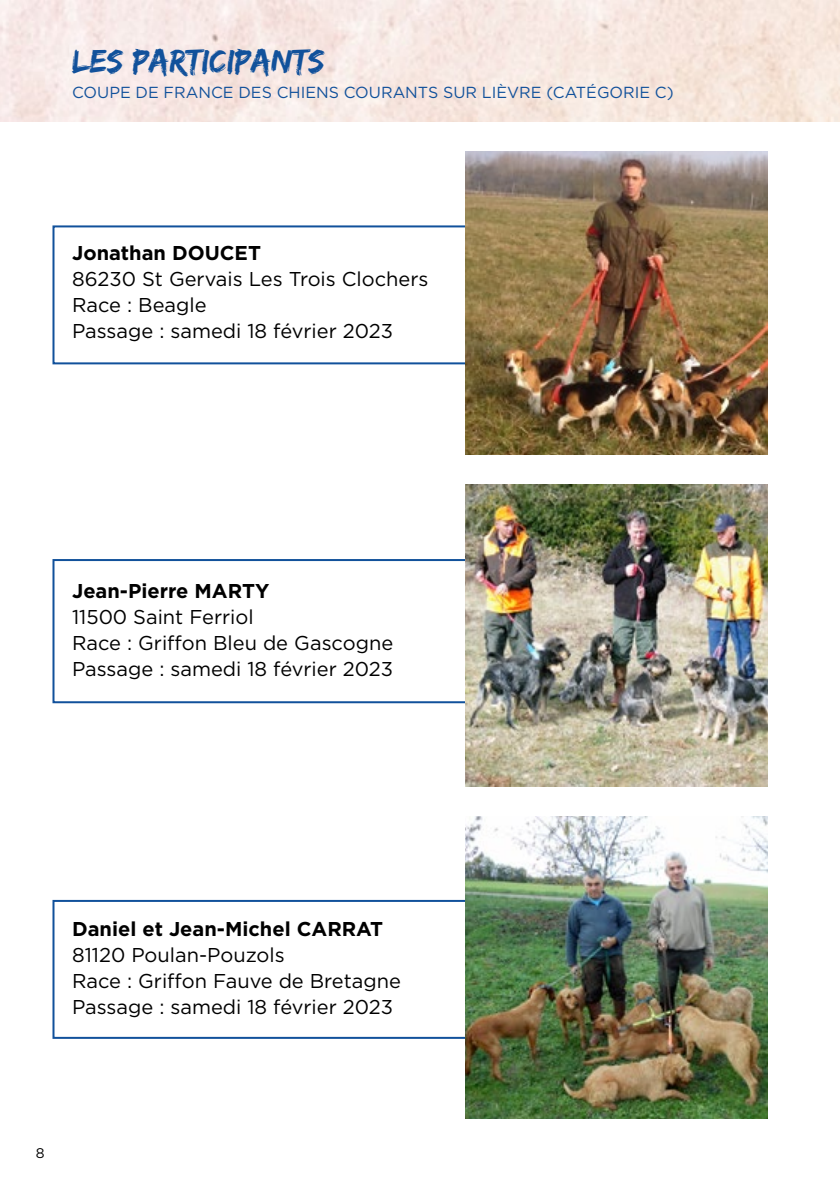
<style>
.page{position:relative;width:840px;height:1191px;background:#fff}
.page>*{position:absolute;margin:0;border:0;box-sizing:border-box;transform-origin:0 0}
.t1{font:34px "Edo SZ";color:#11519b}
.t2{font:20px/26px "Gotham";color:#000}
.t3{font:700 20px "Gotham";color:#000}
.t4{font:16px "Gotham";color:#11519b}
.t5{font:14px "Gotham";color:#000}
</style>
<div class="page">
<div style="left:52px;top:225px;width:514px;height:139px;border:2px solid #11519b"></div>
<div style="left:52px;top:559px;width:514px;height:144px;border:2px solid #11519b"></div>
<div style="left:52px;top:900px;width:514px;height:138px;border:2px solid #11519b"></div>
<img style="left:465px;top:152px;width:302px;height:302px">
<img style="left:465px;top:484px;width:302px;height:302px">
<img style="left:465px;top:816px;width:302px;height:303px">
<h1 class="t1" style="left:72px;top:41px;width:254px">LES PARTICIPANTS</h1>
<p class="t4" style="left:72px;top:82px;width:603px">COUPE DE FRANCE DES CHIENS COURANTS SUR LIÈVRE (CATÉGORIE C)</p>
<p class="t3" style="left:72px;top:239px;width:190px">Jonathan DOUCET</p>
<p class="t2" style="left:72px;top:265px;width:358px">86230 St Gervais Les Trois Clochers<br>Race : Beagle<br>Passage : samedi 18 février 2023</p>
<p class="t3" style="left:72px;top:577px;width:199px">Jean-Pierre MARTY</p>
<p class="t2" style="left:72px;top:603px;width:322px">11500 Saint Ferriol<br>Race : Griffon Bleu de Gascogne<br>Passage : samedi 18 février 2023</p>
<p class="t3" style="left:72px;top:915px;width:312px">Daniel et Jean-Michel CARRAT</p>
<p class="t2" style="left:72px;top:941px;width:330px">81120 Poulan-Pouzols<br>Race : Griffon Fauve de Bretagne<br>Passage : samedi 18 février 2023</p>
<p class="t5" style="left:36px;top:1143px;width:10px">8</p>
</div>
